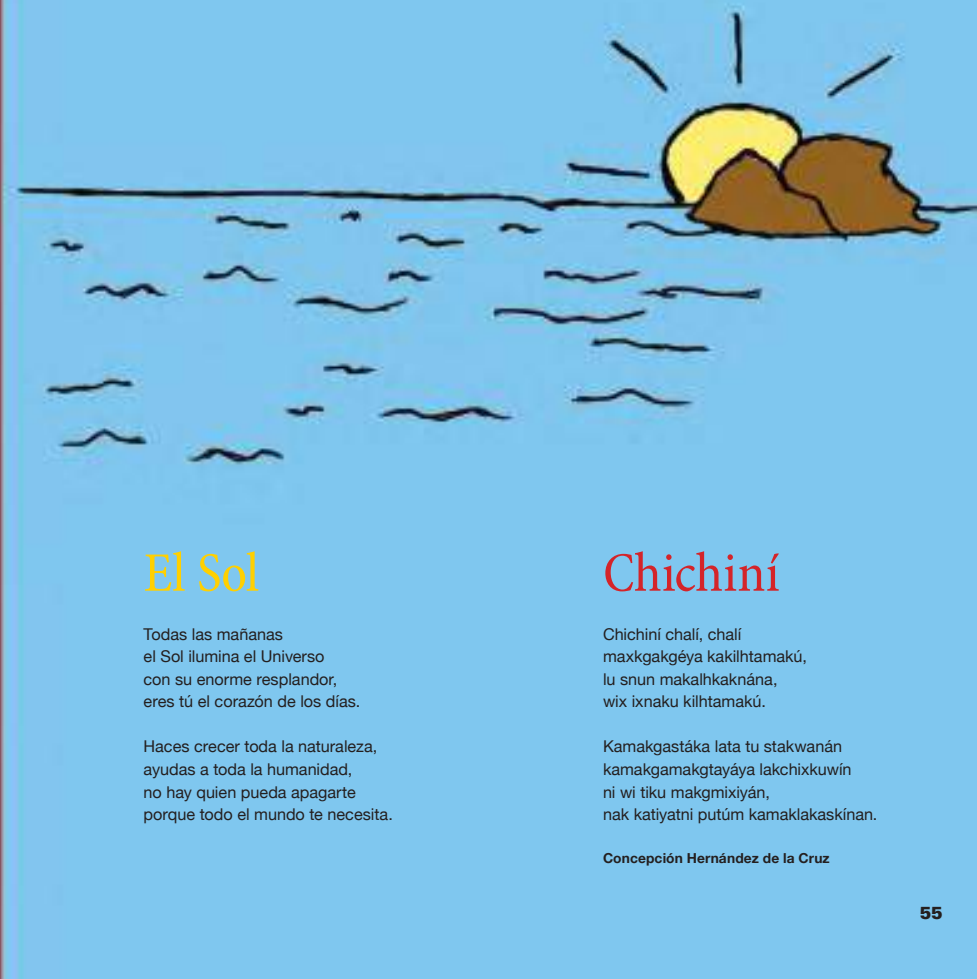
<style>
.page{position:relative;width:977px;height:979px;background:#fff}
.page>*{position:absolute;margin:0;border:0;box-sizing:border-box;transform-origin:0 0}
.t1{font:condensed 56.25px "Minion Pro";color:#d42429}
.t2{font:condensed 56.25px "Minion Pro";color:#ffd001}
.t3{font:900 17.5px "Univers LT Std";color:#241f1f}
.t4{font:16.25px/22.5px "Helvetica Neue";color:#241f1f}
.t5{font:700 13.75px "Helvetica Neue";letter-spacing:.01em;color:#241f1f}
</style>
<div class="page">
<img style="left:0;top:0;width:977px;height:978px">
<svg style="left:0;top:975px;width:3px;height:4px"></svg>
<h1 class="t2" style="left:144px;top:539px;width:117px">El Sol</h1>
<p class="t4" style="left:144px;top:622px;width:218px">Todas las mañanas<br>el Sol ilumina el Universo<br>con su enorme resplandor, eres tú el corazón de los días.</p>
<p class="t4" style="left:144px;top:735px;width:251px">Haces crecer toda la naturaleza, ayudas a toda la humanidad,<br>no hay quien pueda apagarte porque todo el mundo te necesita.</p>
<h1 class="t1" style="left:603px;top:539px;width:178px">Chichiní</h1>
<p class="t4" style="left:603px;top:622px;width:205px">Chichiní chalí, chalí maxkgakgéya kakilhtamakú, lu snun makalhkaknána,<br>wix ixnaku kilhtamakú.</p>
<p class="t4" style="left:603px;top:735px;width:276px">Kamakgastáka lata tu stakwanán kamakgamakgtayáya lakchixkuwín<br>ni wi tiku makgmixiyán,<br>nak katiyatni putúm kamaklakaskínan.</p>
<p class="t5" style="left:603px;top:848px;width:228px">Concepción Hernández de la Cruz</p>
<p class="t3" style="left:920px;top:901px;width:25px">55</p>
</div>
